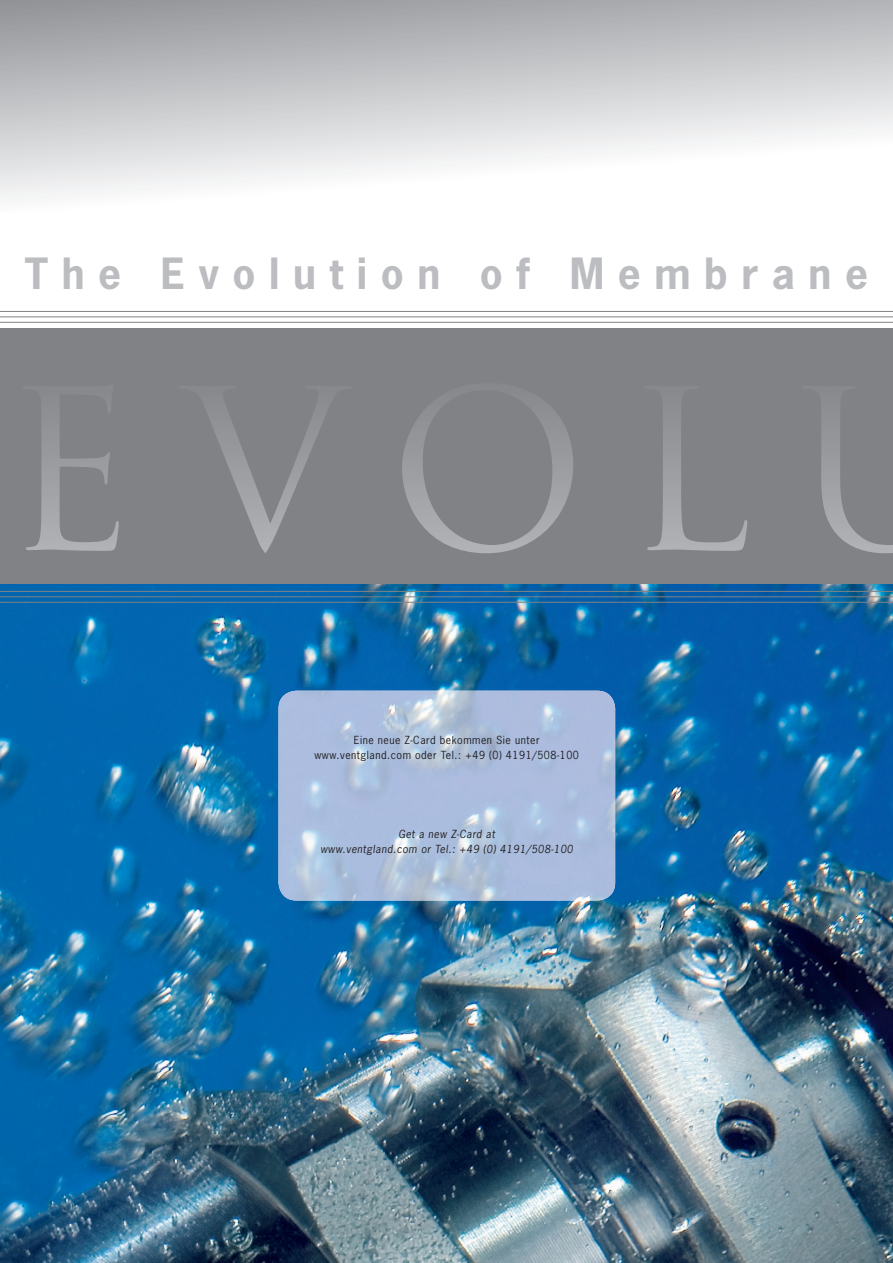
<style>
.page{position:relative;width:893px;height:1263px;background:#fff}
.page>*{position:absolute;margin:0;border:0;box-sizing:border-box;transform-origin:0 0}
.t1{font:700 40.5px "News Gothic Std";letter-spacing:.335em;color:#bcbdc0}
.t2{font:10.5px/15px "News Gothic Std";letter-spacing:.05em;color:#231f20;text-align:center}
.t3{font:italic 10.5px/15px "News Gothic Std";letter-spacing:.05em;color:#231f20;text-align:center}
</style>
<div class="page">
<img style="left:0;top:584px;width:893px;height:679px">
<div style="left:0;top:328px;width:893px;height:256px;background:#808285"></div>
<hr style="left:0;top:322px;width:893px;height:1px;background:#808285">
<hr style="left:0;top:317px;width:893px;height:1px;background:#808285">
<hr style="left:0;top:311px;width:893px;height:1px;background:#808285">
<hr style="left:0;top:602px;width:893px;height:1px;background:#808285">
<hr style="left:0;top:596px;width:893px;height:1px;background:#808285">
<hr style="left:0;top:591px;width:893px;height:1px;background:#808285">
<svg style="left:26px;top:404px;width:867px;height:149px"></svg>
<svg style="left:0;top:0;width:893px;height:199px"></svg>
<img style="left:279px;top:691px;width:336px;height:209px;border-radius:18px">
<h1 class="t1" style="left:25px;top:247px;width:845px">The Evolution of Membrane</h1>
<p class="t2" style="left:314px;top:732px;width:266px">Eine neue Z-Card bekommen Sie unter www.ventgland.com oder Tel.: +49 (0) 4191/508-100</p>
<p class="t3" style="left:320px;top:827px;width:254px">Get a new Z-Card at<br>www.ventgland.com or Tel.: +49 (0) 4191/508-100</p>
</div>
